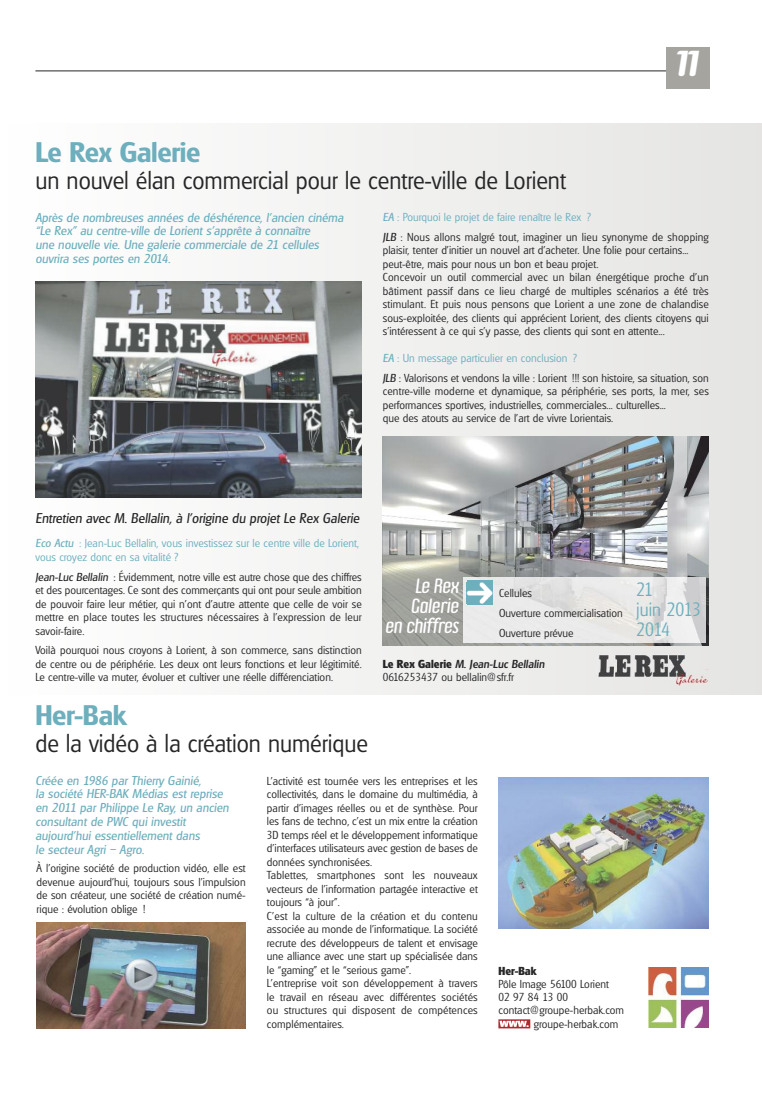
<style>
.page{position:relative;width:762px;height:1099px;background:#fff}
.page>*{position:absolute;margin:0;border:0;box-sizing:border-box;transform-origin:0 0}
.t1{font:700 39.38px "Hangover";color:#fff;scale:1.26 1}
.t2{font:600 27.5px "Glasgow";letter-spacing:-.01em;color:#6dafbd;scale:1.04 1}
.t3{font:300 25px "Glasgow";color:#272627;scale:.96 1}
.t4{font:22.5px/20px "Hangover";letter-spacing:-.02em;color:#fff;text-align:right}
.t5{font:300 18.75px/20px "Glasgow";letter-spacing:-.015em;color:#6dafbd;scale:.95 1}
.t6{font:italic 13.75px "Glasgow";letter-spacing:.005em;color:#272627}
.t7{font:italic 12.5px/13.8px "Glasgow";letter-spacing:.005em;color:#6dafbd}
.t8{font:300 11.25px/13.5px "Glasgow";letter-spacing:.005em;color:#272627}
.t9{font:300 11.25px/13.5px "Glasgow";letter-spacing:.005em;color:#6dafbd}
.t10{font:700 11.25px "Glasgow";letter-spacing:.005em;color:#272627}
.s1{font-weight:400;font-style:italic;color:#6dafbd}
.s2{color:#6dafbd}
.s3{font-weight:400;font-style:italic}
.s4{font-weight:700}
.s5{font-weight:500;font-style:italic}
</style>
<div class="page">
<div style="left:0;top:123px;width:762px;height:571px;background:linear-gradient(to right,#fefefe,#e4e4e2)"></div>
<img style="left:595px;top:652px;width:114px;height:35px">
<hr style="left:35px;top:71px;width:657px;height:1px;background:#272627">
<div style="left:666px;top:47px;width:43px;height:41px;background:#a5a49f"></div>
<img style="left:36px;top:922px;width:210px;height:106px">
<img style="left:498px;top:777px;width:211px;height:151px">
<svg style="left:498px;top:1019px;width:32px;height:9px"></svg>
<img style="left:35px;top:282px;width:327px;height:216px">
<img style="left:383px;top:437px;width:326px;height:208px">
<img style="left:649px;top:967px;width:60px;height:60px">
<img style="left:463px;top:577px;width:242px;height:66px">
<div style="left:467px;top:580px;width:26px;height:25px;background:#6dafbd"></div>
<img style="left:467px;top:582px;width:26px;height:21px">
<h2 class="t2" style="left:36px;top:136px;width:160px">Le Rex Galerie</h2>
<h3 class="t3" style="left:36px;top:166px;width:554px">un nouvel élan commercial pour le centre-ville de Lorient</h3>
<h1 class="t1" style="left:675px;top:43px;width:21px">11</h1>
<p class="t7" style="left:35px;top:210px;width:310px">Après de nombreuses années de déshérence, l’ancien cinéma “Le Rex” au centre-ville de Lorient s’apprête à connaître<br>une nouvelle vie. Une galerie commerciale de 21 cellules ouvrira ses portes en 2014.</p>
<p class="t8" style="left:383px;top:207px;width:327px;line-height:19.8px"><span class="s1">EA</span> <span class="s2">: Pourquoi le projet de faire renaître le Rex ?<br></span><span class="s3">JLB</span> : Nous allons malgré tout, imaginer un lieu synonyme de shopping</p>
<p class="t8" style="left:383px;top:243px;width:327px">plaisir, tenter d’initier un nouvel art d’acheter. Une folie pour certains... peut-être, mais pour nous un bon et beau projet.<br>Concevoir un outil commercial avec un bilan énergétique proche d’un bâtiment passif dans ce lieu chargé de multiples scénarios a été très stimulant. Et puis nous pensons que Lorient a une zone de chalandise sous-exploitée, des clients qui apprécient Lorient, des clients citoyens qui s’intéressent à ce qui s’y passe, des clients qui sont en attente...</p>
<p class="t8" style="left:383px;top:348px;width:327px;line-height:19.8px"><span class="s1">EA</span> <span class="s2">: Un message particulier en conclusion ?<br></span><span class="s3">JLB</span> : Valorisons et vendons la ville : Lorient !!! son histoire, sa situation, son</p>
<p class="t8" style="left:383px;top:385px;width:327px">centre-ville moderne et dynamique, sa périphérie, ses ports, la mer, ses performances sportives, industrielles, commerciales... culturelles...<br>que des atouts au service de l’art de vivre Lorientais.</p>
<p class="t6" style="left:35px;top:510px;width:325px">Entretien avec M. Bellalin, à l’origine du projet Le Rex Galerie</p>
<p class="t9" style="left:35px;top:536px;width:325px"><span class="s3">Eco Actu</span> : Jean-Luc Bellalin, vous investissez sur le centre ville de Lorient, vous croyez donc en sa vitalité ?</p>
<p class="t8" style="left:35px;top:570px;width:328px;text-align:justify"><span class="s3">Jean-Luc Bellalin</span> : Évidemment, notre ville est autre chose que des chiffres et des pourcentages. Ce sont des commerçants qui ont pour seule ambition de pouvoir faire leur métier, qui n’ont d’autre attente que celle de voir se mettre en place toutes les structures nécessaires à l’expression de leur savoir-faire.</p>
<p class="t8" style="left:35px;top:643px;width:328px;text-align:justify">Voilà pourquoi nous croyons à Lorient, à son commerce, sans distinction de centre ou de périphérie. Les deux ont leurs fonctions et leur légitimité.<br>Le centre-ville va muter, évoluer et cultiver une réelle différenciation.</p>
<h2 class="t2" style="left:35px;top:699px;width:89px">Her-Bak</h2>
<h3 class="t3" style="left:35px;top:729px;width:348px">de la vidéo à la création numérique</h3>
<h3 class="t4" style="left:385px;top:575px;width:75px">Le Rex<br>Galerie<br>en chiffres</h3>
<p class="t8" style="left:499px;top:582px;width:125px;line-height:20px">Cellules<br>Ouverture commercialisation<br>Ouverture prévue</p>
<h3 class="t5" style="left:636px;top:579px;width:70px">21<br>juin 2013<br>2014</h3>
<p class="t8" style="left:383px;top:657px;width:163px;line-height:13.1px"><span class="s4">Le Rex Galerie</span> <span class="s5">M. Jean-Luc Bellalin<br></span>0616253437 ou bellalin@sfr.fr</p>
<p class="t7" style="left:35px;top:773px;width:195px">Créée en 1986 par Thierry Gainié,<br>la société HER-BAK Médias est reprise en 2011 par Philippe Le Ray, un ancien consultant de PWC qui investit aujourd’hui essentiellement dans<br>le secteur Agri – Agro.</p>
<p class="t8" style="left:37px;top:861px;width:211px;text-align:justify">À l’origine société de production vidéo, elle est devenue aujourd’hui, toujours sous l’impulsion de son créateur, une société de création numé&shy;rique : évolution oblige !</p>
<p class="t8" style="left:267px;top:774px;width:212px">L’activité est tournée vers les entreprises et les collectivités, dans le domaine du multimédia, à partir d’images réelles ou et de synthèse. Pour les fans de techno, c’est un mix entre la création 3D temps réel et le développement informatique d’interfaces utilisateurs avec gestion de bases de données synchronisées.<br>Tablettes, smartphones sont les nouveaux vecteurs de l’information partagée interactive et toujours “à jour”.<br>C’est la culture de la création et du contenu associée au monde de l’informatique. La société recrute des développeurs de talent et envisage une alliance avec une start up spécialisée dans le “gaming” et le “serious game”.<br>L’entreprise voit son développement à travers le travail en réseau avec différentes sociétés ou structures qui disposent de compétences complémentaires.</p>
<p class="t10" style="left:498px;top:964px;width:40px">Her-Bak</p>
<p class="t8" style="left:498px;top:977px;width:127px;line-height:13.1px">Pôle Image 56100 Lorient<br>02 97 84 13 00 contact@groupe-herbak.com</p>
<p class="t8" style="left:534px;top:1017px;width:86px">groupe-herbak.com</p>
</div>
